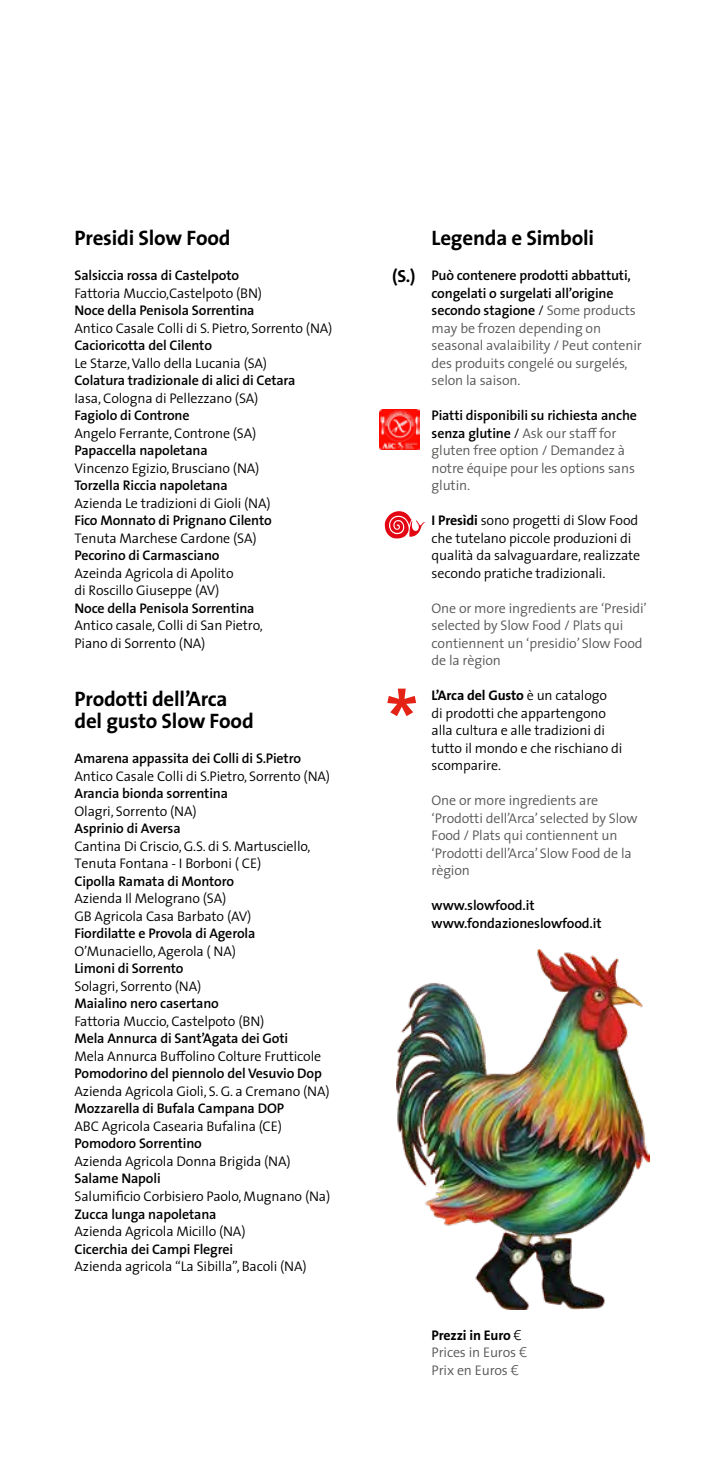
<style>
.page{position:relative;width:720px;height:1474px;background:#fff}
.page>*{position:absolute;margin:0;border:0;box-sizing:border-box;transform-origin:0 0}
.t1{font:700 21px/22.8px "The Sans";letter-spacing:-.01em;color:#000}
.t2{font:700 17.5px "The Sans B7";color:#000}
.t3{font:300 14px/17.5px "The Sans";letter-spacing:-.01em;color:#000}
.t4{font:600 14px/17.5px "The Sans B6";letter-spacing:-.01em;color:#000}
.t5{font:300 14px/17.5px "The Sans";letter-spacing:-.01em;color:#575756}
.t6{font:700 14px "The Sans B7";letter-spacing:-.01em;color:#000}
.s1{font-family:"The Sans";font-weight:300}
.s2{font-family:"The Sans";font-weight:300;color:#575756}
.s3{font-family:"The Sans B6";font-weight:600;color:#000}
.s4{color:#000}
.s5{font-family:"The Sans B7";font-weight:700}
.s6{font-family:"Avenir Next";font-weight:400}
</style>
<div class="page">
<svg style="left:384px;top:511px;width:40px;height:28px"></svg>
<svg style="left:387px;top:688px;width:29px;height:28px"></svg>
<img style="left:379px;top:410px;width:40px;height:39px">
<img style="left:397px;top:950px;width:252px;height:359px">
<h1 class="t1" style="left:74px;top:226px;width:158px">Presidi Slow Food</h1>
<p class="t4" style="left:74px;top:267px;width:166px">Salsiccia rossa di Castelpoto</p>
<p class="t3" style="left:74px;top:284px;width:189px">Fattoria Muccio,Castelpoto (BN)</p>
<p class="t4" style="left:74px;top:302px;width:181px">Noce della Penisola Sorrentina</p>
<p class="t3" style="left:74px;top:319px;width:259px">Antico Casale Colli di S. Pietro, Sorrento (NA)</p>
<p class="t4" style="left:74px;top:337px;width:139px">Cacioricotta del Cilento</p>
<p class="t3" style="left:74px;top:354px;width:194px">Le Starze, Vallo della Lucania (SA)</p>
<p class="t4" style="left:74px;top:372px;width:222px">Colatura tradizionale di alici di Cetara</p>
<p class="t3" style="left:74px;top:389px;width:185px">Iasa, Cologna di Pellezzano (SA)</p>
<p class="t4" style="left:74px;top:407px;width:117px">Fagiolo di Controne</p>
<p class="t3" style="left:74px;top:424px;width:183px">Angelo Ferrante, Controne (SA)</p>
<p class="t4" style="left:74px;top:442px;width:135px">Papaccella napoletana</p>
<p class="t3" style="left:74px;top:459px;width:186px">Vincenzo Egizio, Brusciano (NA)</p>
<p class="t4" style="left:74px;top:477px;width:155px">Torzella Riccia napoletana</p>
<p class="t3" style="left:74px;top:494px;width:198px">Azienda Le tradizioni di Gioli (NA)</p>
<p class="t4" style="left:74px;top:512px;width:199px">Fico Monnato di Prignano Cilento</p>
<p class="t3" style="left:74px;top:529px;width:184px">Tenuta Marchese Cardone (SA)</p>
<p class="t4" style="left:74px;top:547px;width:147px">Pecorino di Carmasciano</p>
<p class="t3" style="left:74px;top:564px;width:160px">Azeinda Agricola di Apolito di Roscillo Giuseppe (AV)</p>
<p class="t4" style="left:74px;top:599px;width:181px">Noce della Penisola Sorrentina</p>
<p class="t3" style="left:74px;top:616px;width:190px">Antico casale, Colli di San Pietro,<br>Piano di Sorrento (NA)</p>
<h1 class="t1" style="left:74px;top:686px;width:181px">Prodotti dell’Arca del gusto Slow Food</h1>
<p class="t4" style="left:74px;top:750px;width:228px">Amarena appassita dei Colli di S.Pietro</p>
<p class="t3" style="left:74px;top:767px;width:257px">Antico Casale Colli di S.Pietro, Sorrento (NA)</p>
<p class="t4" style="left:74px;top:785px;width:155px">Arancia bionda sorrentina</p>
<p class="t3" style="left:74px;top:802px;width:124px">Olagri, Sorrento (NA)</p>
<p class="t4" style="left:74px;top:820px;width:108px">Asprinio di Aversa</p>
<p class="t3" style="left:74px;top:837px;width:237px">Cantina Di Criscio, G.S. di S. Martusciello,<br>Tenuta Fontana - I Borboni ( CE)</p>
<p class="t4" style="left:74px;top:872px;width:161px">Cipolla Ramata di Montoro</p>
<p class="t3" style="left:74px;top:889px;width:178px">Azienda Il Melograno (SA)<br>GB Agricola Casa Barbato (AV)</p>
<p class="t4" style="left:74px;top:925px;width:182px">Fiordilatte e Provola di Agerola</p>
<p class="t3" style="left:74px;top:942px;width:163px">O’Munaciello, Agerola ( NA)</p>
<p class="t4" style="left:74px;top:960px;width:110px">Limoni di Sorrento</p>
<p class="t3" style="left:74px;top:977px;width:128px">Solagri, Sorrento (NA)</p>
<p class="t4" style="left:74px;top:995px;width:146px">Maialino nero casertano</p>
<p class="t3" style="left:74px;top:1012px;width:191px">Fattoria Muccio, Castelpoto (BN)</p>
<p class="t4" style="left:74px;top:1030px;width:215px">Mela Annurca di Sant’Agata dei Goti</p>
<p class="t3" style="left:74px;top:1047px;width:248px">Mela Annurca Buffolino Colture Frutticole</p>
<p class="t4" style="left:74px;top:1065px;width:249px">Pomodorino del piennolo del Vesuvio Dop</p>
<p class="t3" style="left:74px;top:1082px;width:256px">Azienda Agricola Giolì, S. G. a Cremano (NA)</p>
<p class="t4" style="left:74px;top:1100px;width:211px">Mozzarella di Bufala Campana DOP</p>
<p class="t3" style="left:74px;top:1117px;width:209px">ABC Agricola Casearia Bufalina (CE)</p>
<p class="t4" style="left:74px;top:1135px;width:129px">Pomodoro Sorrentino</p>
<p class="t3" style="left:74px;top:1152px;width:218px">Azienda Agricola Donna Brigida (NA)</p>
<p class="t4" style="left:74px;top:1170px;width:88px">Salame Napoli</p>
<p class="t3" style="left:74px;top:1187px;width:257px">Salumificio Corbisiero Paolo, Mugnano (Na)</p>
<p class="t4" style="left:74px;top:1205px;width:144px">Zucca lunga napoletana</p>
<p class="t3" style="left:74px;top:1222px;width:172px">Azienda Agricola Micillo (NA)</p>
<p class="t4" style="left:74px;top:1240px;width:160px">Cicerchia dei Campi Flegrei</p>
<p class="t3" style="left:74px;top:1257px;width:233px">Azienda agricola “La Sibilla”, Bacoli (NA)</p>
<p class="t2" style="left:392px;top:267px;width:25px">(S.)</p>
<h1 class="t1" style="left:431px;top:226px;width:164px">Legenda e Simboli</h1>
<p class="t4" style="left:431px;top:267px;width:206px">Può contenere prodotti abbattuti, congelati o surgelati all’origine secondo stagione <span class="s1">/</span> <span class="s2">Some products</span></p>
<p class="t5" style="left:431px;top:319px;width:212px">may be frozen depending on seasonal avalaibility / Peut contenir des produits congelé ou surgelés, selon la saison.</p>
<p class="t4" style="left:431px;top:407px;width:207px">Piatti disponibili su richiesta anche</p>
<p class="t5" style="left:431px;top:424px;width:205px"><span class="s3">senza glutine</span> <span class="s4">/</span> Ask our staff for gluten free option / Demandez à notre équipe pour les options sans glutin.</p>
<p class="t3" style="left:431px;top:511px;width:210px"><span class="s5">I Presìdi</span> sono progetti di Slow Food che tutelano piccole produzioni di qualità da salvaguardare, realizzate secondo pratiche tradizionali.</p>
<p class="t5" style="left:431px;top:599px;width:217px">One or more ingredients are ‘Presidi’ selected by Slow Food / Plats qui contiennent un ‘presidio’ Slow Food de la règion</p>
<p class="t6" style="left:431px;top:688px;width:177px">L’Arca del Gusto <span class="s1">è un catalogo</span></p>
<p class="t3" style="left:431px;top:704px;width:192px">di prodotti che appartengono alla cultura e alle tradizioni di tutto il mondo e che rischiano di scomparire.</p>
<p class="t5" style="left:431px;top:791px;width:207px">One or more ingredients are ‘Prodotti dell’Arca’ selected by Slow<br>Food / Plats qui contiennent un ‘Prodotti dell’Arca’ Slow Food de la règion</p>
<p class="t4" style="left:431px;top:897px;width:171px">www.slowfood.it www.fondazioneslowfood.it</p>
<p class="t6" style="left:431px;top:1327px;width:92px">Prezzi in Euro <span class="s6">€</span></p>
<p class="t5" style="left:431px;top:1343px;width:97px">Prices in Euros <span class="s6">€<br></span>Prix en Euros <span class="s6">€</span></p>
</div>
